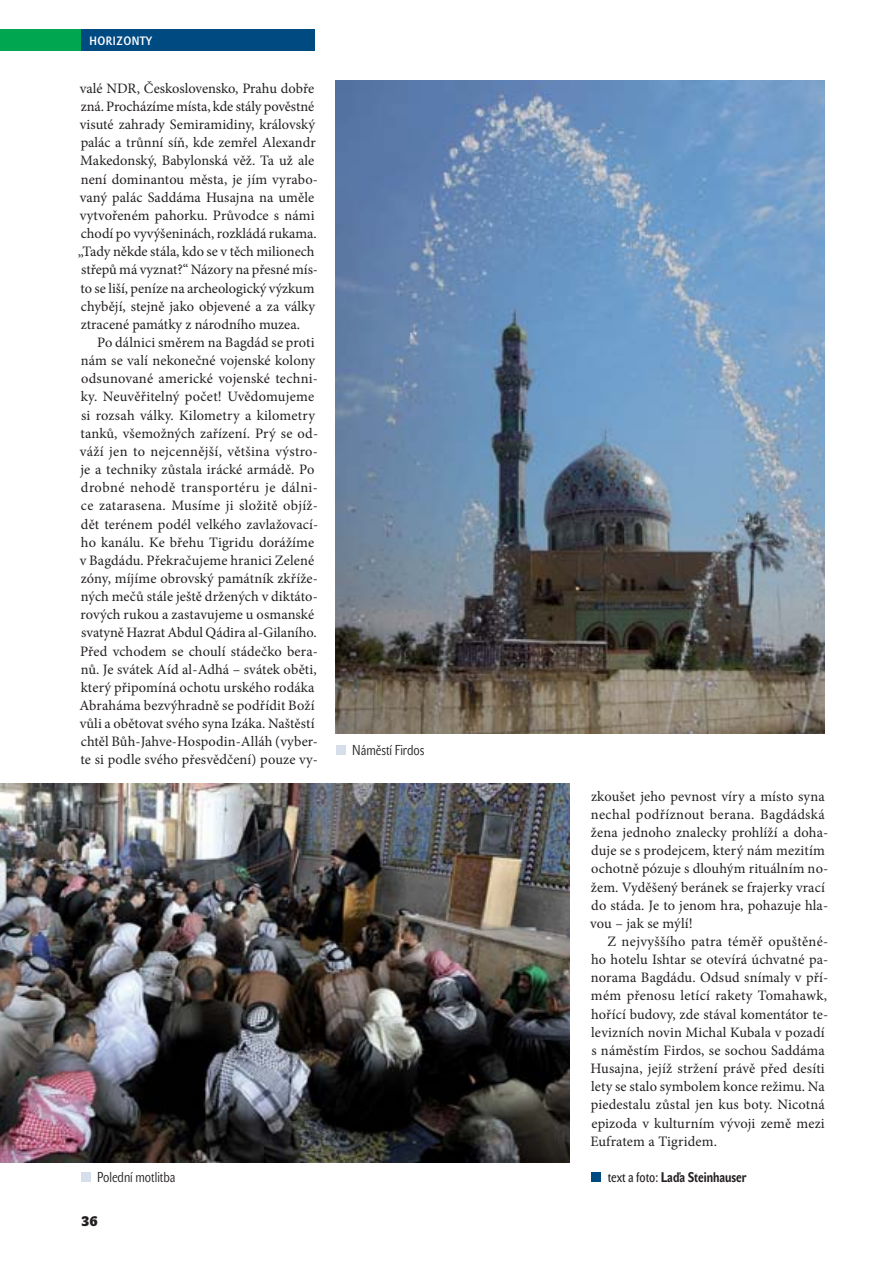
<style>
.page{position:relative;width:893px;height:1263px;background:#fff}
.page>*{position:absolute;margin:0;border:0;box-sizing:border-box;transform-origin:0 0}
.t1{font:14.4px/18.1px "Minion Pro";letter-spacing:.01em;color:#231f20}
.t2{font:14.25px "John Sans Cond Lite Pro";color:#231f20}
.t3{font:700 13.8px "John Sans Cond Text Pro";color:#231f20}
.t4{font:700 13.5px "John Sans Heavy Pro";color:#231f20}
.t5{font:12px "John Sans Cond Med Pro";letter-spacing:.04em;color:#fff}
.s1{font-weight:400}
</style>
<div class="page">
<div style="left:81px;top:30px;width:234px;height:21px;background:#004a82"></div>
<div style="left:0;top:30px;width:81px;height:21px;background:#00a650"></div>
<img style="left:0;top:784px;width:570px;height:378px">
<img style="left:336px;top:81px;width:489px;height:652px">
<div style="left:81px;top:1172px;width:10px;height:10px;background:#d7deeb"></div>
<div style="left:336px;top:745px;width:10px;height:10px;background:#d7deeb"></div>
<div style="left:591px;top:1172px;width:10px;height:10px;background:#004a82"></div>
<p class="t5" style="left:89px;top:36px;width:64px">HORIZONTY</p>
<p class="t1" style="left:78px;top:80px;width:242px">valé NDR, Československo, Prahu dobře zná. Procházíme místa, kde stály pověstné visuté zahrady Semiramidiny, královský palác a trůnní síň, kde zemřel Alexandr Makedonský, Babylonská věž. Ta už ale není dominantou města, je jím vyrabo&shy;vaný palác Saddáma Husajna na uměle vytvořeném pahorku. Průvodce s námi chodí po vyvýšeninách, rozkládá rukama. „Tady někde stála, kdo se v těch milionech střepů má vyznat?“ Názory na přesné mís&shy;to se liší, peníze na archeologický výzkum chybějí, stejně jako objevené a za války ztracené památky z národního muzea.</p>
<p class="t1" style="left:80px;top:335px;width:240px;text-indent:18px">Po dálnici směrem na Bagdád se proti nám se valí nekonečné vojenské kolony odsunované americké vojenské techni&shy;ky. Neuvěřitelný počet! Uvědomujeme si rozsah války. Kilometry a kilometry tanků, všemožných zařízení. Prý se od&shy;váží jen to nejcennější, většina výstro&shy;je a techniky zůstala irácké armádě. Po drobné nehodě transportéru je dálni&shy;ce zatarasena. Musíme ji složitě objíž&shy;dět terénem podél velkého zavlažovací&shy;ho kanálu. Ke břehu Tigridu dorážíme v Bagdádu. Překračujeme hranici Zelené zóny, míjíme obrovský památník zkříže&shy;ných mečů stále ještě držených v diktáto&shy;rových rukou a zastavujeme u osmanské svatyně Hazrat Abdul Qádira al-Gilaního.<br>Před vchodem se choulí stádečko bera&shy;nů. Je svátek Aíd al-Adhá – svátek oběti, který připomíná ochotu urského rodáka Abraháma bezvýhradně se podřídit Boží vůli a obětovat svého syna Izáka. Naštěstí chtěl Bůh-Jahve-Hospodin-Alláh (vyber&shy;te si podle svého přesvědčení) pouze vy-</p>
<p class="t2" style="left:352px;top:745px;width:74px">Náměstí Firdos</p>
<p class="t1" style="left:590px;top:788px;width:240px">zkoušet jeho pevnost víry a místo syna nechal podříznout berana. Bagdádská žena jednoho znalecky prohlíží a doha&shy;duje se s prodejcem, který nám mezitím ochotně pózuje s dlouhým rituálním no&shy;žem. Vyděšený beránek se frajerky vrací do stáda. Je to jenom hra, pohazuje hla&shy;vou – jak se mýlí!</p>
<p class="t1" style="left:590px;top:933px;width:239px;text-indent:17px">Z nejvyššího patra téměř opuštěné&shy;ho hotelu Ishtar se otevírá úchvatné pa&shy;norama Bagdádu. Odsud snímaly v pří&shy;mém přenosu letící rakety Tomahawk, hořící budovy, zde stával komentátor te&shy;levizních novin Michal Kubala v pozadí s náměstím Firdos, se sochou Saddáma Husajna, jejíž stržení právě před desíti lety se stalo symbolem konce režimu. Na piedestalu zůstal jen kus boty. Nicotná epizoda v kulturním vývoji země mezi Eufratem a Tigridem.</p>
<p class="t2" style="left:97px;top:1172px;width:80px">Polední motlitba</p>
<p class="t3" style="left:608px;top:1172px;width:140px"><span class="s1">text a foto:</span> Laďa Steinhauser</p>
<p class="t4" style="left:81px;top:1217px;width:18px">36</p>
</div>
